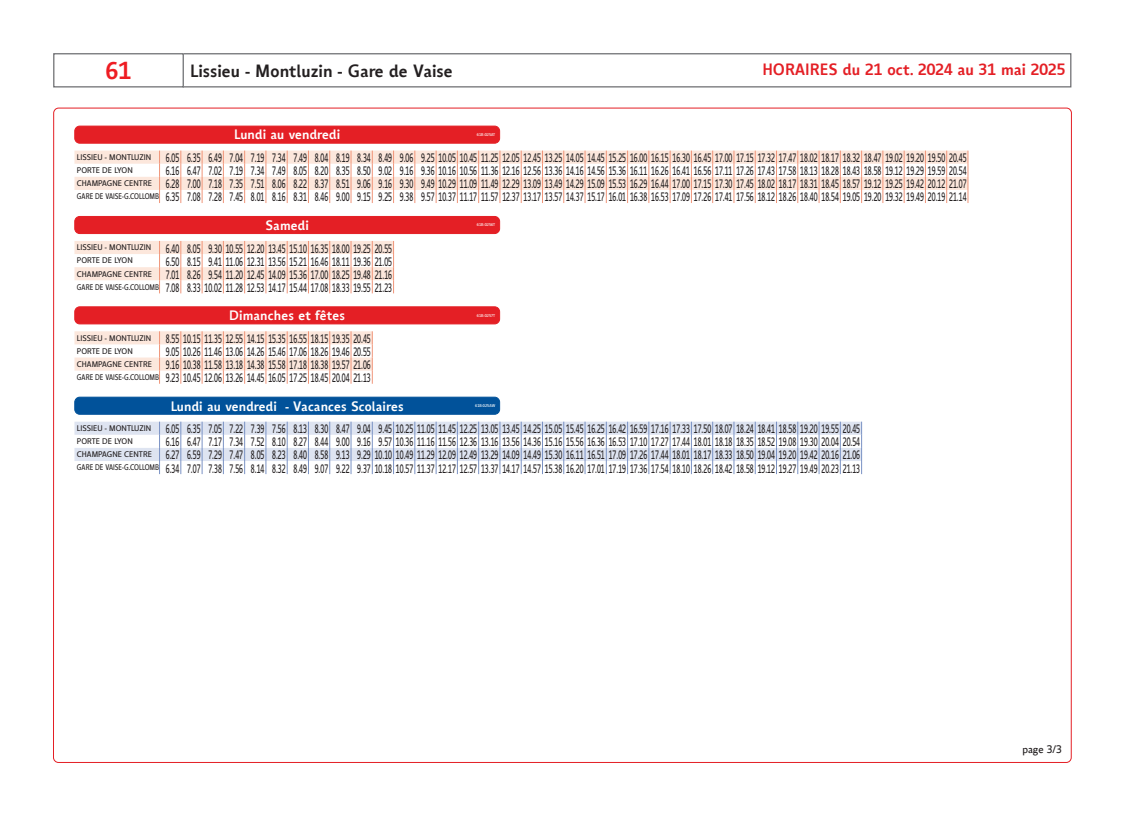
<style>
.page{position:relative;width:1124px;height:815px;background:#fff}
.page>*{position:absolute;margin:0;border:0;box-sizing:border-box;transform-origin:0 0}
.t1{font:700 22.5px "Confluence";color:#ee1d23}
.t2{font:700 16.25px "Confluence";color:#231f20}
.t3{font:700 15px "Confluence";color:#e41f25}
.t4{font:700 12.5px "Confluence";letter-spacing:.01em;color:#fff}
.t5{font:11.25px/13.1px "TCL";color:#231f20;text-align:justify;scale:.6 1}
.t6{font:10px "Confluence";color:#231f20}
.t7{font:7.5px "TCL";color:#231f20}
.t8{font:3.75px "TCL";color:#fff}
</style>
<div class="page">
<div style="left:182px;top:53px;width:889px;height:34px;background:#fff;border:1px solid #6c6d70"></div>
<div style="left:53px;top:53px;width:131px;height:34px;border:1px solid #6c6d70"></div>
<svg style="left:74px;top:151px;width:894px;height:52px"></svg>
<div style="left:75px;top:126px;width:424px;height:17px;background:#e41f25;border-radius:5px"></div>
<div style="left:74px;top:126px;width:426px;height:18px;border:1px solid #e41f25;border-radius:5px"></div>
<svg style="left:53px;top:241px;width:341px;height:64px"></svg>
<div style="left:75px;top:216px;width:424px;height:18px;background:#e41f25;border-radius:5px"></div>
<div style="left:74px;top:216px;width:426px;height:18px;border:1px solid #e41f25;border-radius:5px"></div>
<svg style="left:74px;top:331px;width:299px;height:53px"></svg>
<div style="left:75px;top:307px;width:424px;height:17px;background:#e41f25;border-radius:5px"></div>
<div style="left:74px;top:306px;width:426px;height:18px;border:1px solid #e41f25;border-radius:5px"></div>
<svg style="left:74px;top:422px;width:788px;height:52px"></svg>
<div style="left:75px;top:397px;width:424px;height:17px;background:#01529a;border-radius:5px"></div>
<div style="left:74px;top:397px;width:426px;height:18px;border:1px solid #01529a;border-radius:5px"></div>
<h1 class="t1" style="left:106px;top:56px;width:27px">61</h1>
<h2 class="t2" style="left:190px;top:60px;width:264px">Lissieu - Montluzin - Gare de Vaise</h2>
<h3 class="t3" style="left:762px;top:60px;width:304px">HORAIRES du 21 oct. 2024 au 31 mai 2025</h3>
<p class="t4" style="left:234px;top:127px;width:108px">Lundi au vendredi</p>
<p class="t8" style="left:477px;top:132px;width:20px">61B-025AT</p>
<p class="t7" style="left:77px;top:152px;width:76px">LISSIEU - MONTLUZIN</p>
<p class="t5" style="left:166px;top:151px;width:1335px">6.05 6.35 6.49 7.04 7.19 7.34 7.49 8.04 8.19 8.34 8.49 9.06 9.25 10.05 10.45 11.25 12.05 12.45 13.25 14.05 14.45 15.25 16.00 16.15 16.30 16.45 17.00 17.15 17.32 17.47 18.02 18.17 18.32 18.47 19.02 19.20 19.50 20.45</p>
<p class="t7" style="left:77px;top:165px;width:57px">PORTE DE LYON</p>
<p class="t5" style="left:77px;top:164px;width:1483px;text-indent:89px">6.16 6.47 7.02 7.19 7.34 7.49 8.05 8.20 8.35 8.50 9.02 9.16 9.36 10.16 10.56 11.36 12.16 12.56 13.36 14.16 14.56 15.36 16.11 16.26 16.41 16.56 17.11 17.26 17.43 17.58 18.13 18.28 18.43 18.58 19.12 19.29 19.59 20.54<br><sup>CHAMPAGNE</sup> <sup>CENTRE</sup> 6.28 7.00 7.18 7.35 7.51 8.06 8.22 8.37 8.51 9.06 9.16 9.30 9.49 10.29 11.09 11.49 12.29 13.09 13.49 14.29 15.09 15.53 16.29 16.44 17.00 17.15 17.30 17.45 18.02 18.17 18.31 18.45 18.57 19.12 19.25 19.42 20.12 21.07<br><sup>GARE</sup> <sup>DE</sup> <sup>VAISE-G.COLLOMB</sup> 6.35 7.08 7.28 7.45 8.01 8.16 8.31 8.46 9.00 9.15 9.25 9.38 9.57 10.37 11.17 11.57 12.37 13.17 13.57 14.37 15.17 16.01 16.38 16.53 17.09 17.26 17.41 17.56 18.12 18.26 18.40 18.54 19.05 19.20 19.32 19.49 20.19 21.14</p>
<p class="t4" style="left:265px;top:217px;width:45px">Samedi</p>
<p class="t8" style="left:477px;top:222px;width:20px">61B-0256T</p>
<p class="t7" style="left:77px;top:243px;width:76px">LISSIEU - MONTLUZIN</p>
<p class="t5" style="left:166px;top:242px;width:378px">6.40 8.05 9.30 10.55 12.20 13.45 15.10 16.35 18.00 19.25 20.55</p>
<p class="t7" style="left:77px;top:256px;width:57px">PORTE DE LYON</p>
<p class="t5" style="left:77px;top:255px;width:526px;text-indent:89px">6.50 8.15 9.41 11.06 12.31 13.56 15.21 16.46 18.11 19.36 21.05<br><sup>CHAMPAGNE</sup> <sup>CENTRE</sup> 7.01 8.26 9.54 11.20 12.45 14.09 15.36 17.00 18.25 19.48 21.16<br><sup>GARE</sup> <sup>DE</sup> <sup>VAISE-G.COLLOMB</sup> 7.08 8.33 10.02 11.28 12.53 14.17 15.44 17.08 18.33 19.55 21.23</p>
<p class="t4" style="left:229px;top:307px;width:117px">Dimanches et fêtes</p>
<p class="t8" style="left:477px;top:313px;width:20px">61B-0257T</p>
<p class="t7" style="left:77px;top:333px;width:76px">LISSIEU - MONTLUZIN</p>
<p class="t5" style="left:166px;top:332px;width:343px">8.55 10.15 11.35 12.55 14.15 15.35 16.55 18.15 19.35 20.45</p>
<p class="t7" style="left:77px;top:346px;width:57px">PORTE DE LYON</p>
<p class="t5" style="left:77px;top:345px;width:491px;text-indent:89px">9.05 10.26 11.46 13.06 14.26 15.46 17.06 18.26 19.46 20.55<br><sup>CHAMPAGNE</sup> <sup>CENTRE</sup> 9.16 10.38 11.58 13.18 14.38 15.58 17.18 18.38 19.57 21.06<br><sup>GARE</sup> <sup>DE</sup> <sup>VAISE-G.COLLOMB</sup> 9.23 10.45 12.06 13.26 14.45 16.05 17.25 18.45 20.04 21.13</p>
<p class="t4" style="left:171px;top:398px;width:234px">Lundi au vendredi - Vacances Scolaires</p>
<p class="t8" style="left:475px;top:403px;width:22px">61B-025AW</p>
<p class="t7" style="left:77px;top:423px;width:76px">LISSIEU - MONTLUZIN</p>
<p class="t5" style="left:166px;top:422px;width:1158px">6.05 6.35 7.05 7.22 7.39 7.56 8.13 8.30 8.47 9.04 9.45 10.25 11.05 11.45 12.25 13.05 13.45 14.25 15.05 15.45 16.25 16.42 16.59 17.16 17.33 17.50 18.07 18.24 18.41 18.58 19.20 19.55 20.45</p>
<p class="t7" style="left:77px;top:436px;width:57px">PORTE DE LYON</p>
<p class="t5" style="left:77px;top:435px;width:1306px;text-indent:89px">6.16 6.47 7.17 7.34 7.52 8.10 8.27 8.44 9.00 9.16 9.57 10.36 11.16 11.56 12.36 13.16 13.56 14.36 15.16 15.56 16.36 16.53 17.10 17.27 17.44 18.01 18.18 18.35 18.52 19.08 19.30 20.04 20.54<br><sup>CHAMPAGNE</sup> <sup>CENTRE</sup> 6.27 6.59 7.29 7.47 8.05 8.23 8.40 8.58 9.13 9.29 10.10 10.49 11.29 12.09 12.49 13.29 14.09 14.49 15.30 16.11 16.51 17.09 17.26 17.44 18.01 18.17 18.33 18.50 19.04 19.20 19.42 20.16 21.06<br><sup>GARE</sup> <sup>DE</sup> <sup>VAISE-G.COLLOMB</sup> 6.34 7.07 7.38 7.56 8.14 8.32 8.49 9.07 9.22 9.37 10.18 10.57 11.37 12.17 12.57 13.37 14.17 14.57 15.38 16.20 17.01 17.19 17.36 17.54 18.10 18.26 18.42 18.58 19.12 19.27 19.49 20.23 21.13</p>
<p class="t6" style="left:1022px;top:743px;width:41px">page 3/3</p>
</div>
